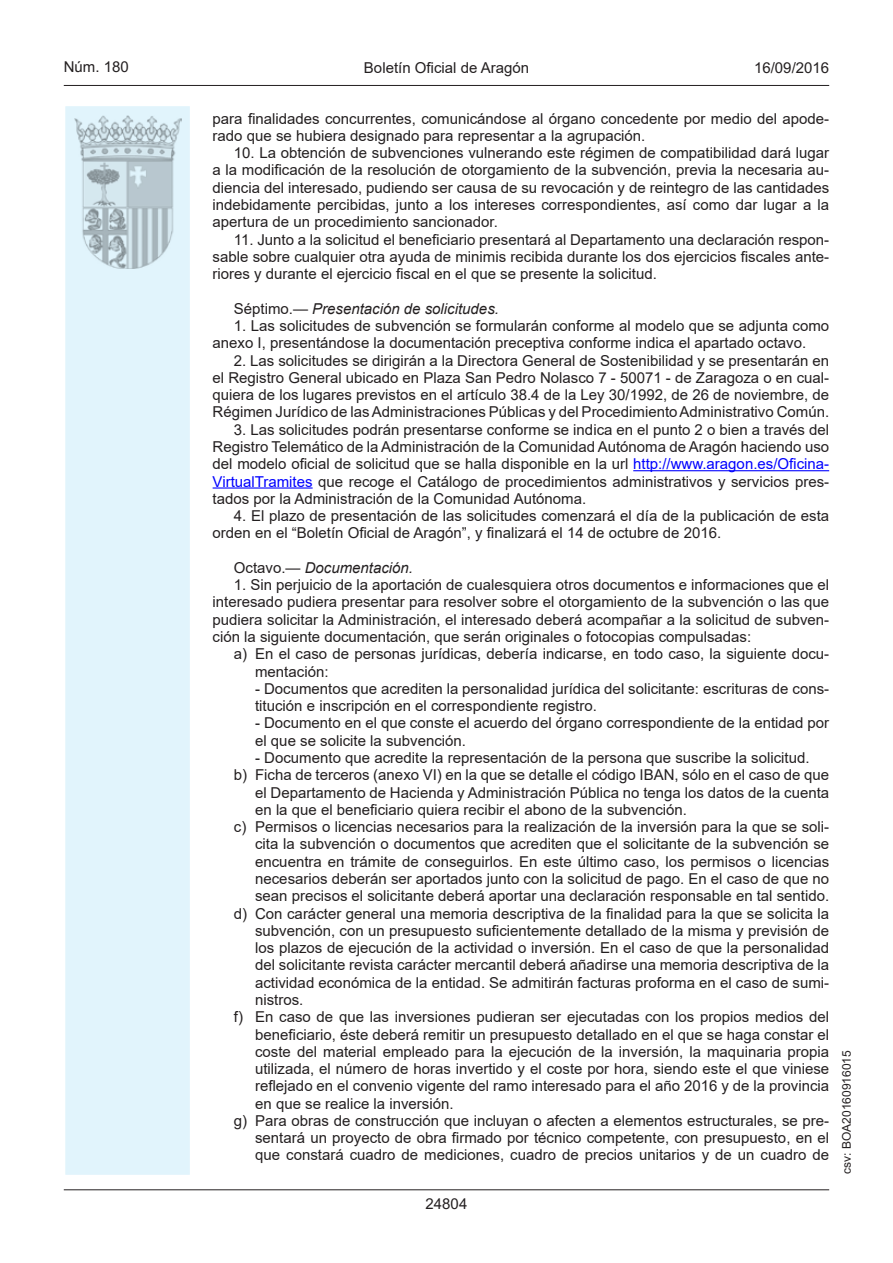
<style>
.page{position:relative;width:893px;height:1263px;background:#fff}
.page>*{position:absolute;margin:0;border:0;box-sizing:border-box;transform-origin:0 0}
.t1{font:15px/17.2px "Arial MT2";color:#231f20}
.t2{font:italic 15px "Arial";color:#231f20}
.t3{font:15px "Arial";color:#231f20}
.t4{font:12px "Arial";color:#231f20}
.s1{font-family:"Arial MT2";font-style:normal}
.s2{color:#00f}
.s3{font-family:"Arial";color:#00f}
.s4{font-family:"Arial"}
</style>
<div class="page">
<hr style="left:64px;top:85px;width:765px;height:1px;background:#231f20">
<div style="left:64px;top:105px;width:127px;height:1071px;background:#e1f4fc;border:2px solid #fff"></div>
<img style="left:75px;top:115px;width:106px;height:153px">
<hr style="left:64px;top:1189px;width:765px;height:1px;background:#231f20">
<hr style="left:633px;top:470px;width:196px;height:1px;background:#00f">
<hr style="left:213px;top:487px;width:100px;height:2px;background:#00f">
<p class="t3" style="left:64px;top:57px;width:67px">Núm. 180</p>
<p class="t1" style="left:364px;top:59px;width:167px">Boletín Oficial de Aragón</p>
<p class="t3" style="left:754px;top:57px;width:77px">16/09/2016</p>
<p class="t1" style="left:213px;top:110px;width:618px">para finalidades concurrentes, comunicándose al órgano concedente por medio del apode&shy;rado que se hubiera designado para representar a la agrupación.</p>
<p class="t1" style="left:213px;top:144px;width:618px;text-align:justify;text-indent:21px">10. La obtención de subvenciones vulnerando este régimen de compatibilidad dará lugar a la modificación de la resolución de otorgamiento de la subvención, previa la necesaria au&shy;diencia del interesado, pudiendo ser causa de su revocación y de reintegro de las cantidades indebidamente percibidas, junto a los intereses correspondientes, así como dar lugar a la apertura de un procedimiento sancionador.</p>
<p class="t1" style="left:213px;top:231px;width:618px;text-align:justify;text-indent:21px">11. Junto a la solicitud el beneficiario presentará al Departamento una declaración respon&shy;sable sobre cualquier otra ayuda de minimis recibida durante los dos ejercicios fiscales ante&shy;riores y durante el ejercicio fiscal en el que se presente la solicitud.</p>
<p class="t2" style="left:234px;top:299px;width:267px"><span class="s1">Séptimo.—</span> Presentación de solicitudes.</p>
<p class="t1" style="left:213px;top:317px;width:618px;text-indent:21px">1. Las solicitudes de subvención se formularán conforme al modelo que se adjunta como anexo I, presentándose la documentación preceptiva conforme indica el apartado octavo.</p>
<p class="t1" style="left:213px;top:351px;width:618px;text-align:justify;text-indent:21px">2. Las solicitudes se dirigirán a la Directora General de Sostenibilidad y se presentarán en el Registro General ubicado en Plaza San Pedro Nolasco 7 - 50071 - de Zaragoza o en cual&shy;quiera de los lugares previstos en el artículo 38.4 de la Ley 30/1992, de 26 de noviembre, de Régimen Jurídico de las Administraciones Públicas y del Procedimiento Administrativo Común.</p>
<p class="t1" style="left:213px;top:421px;width:618px;text-align:justify;text-indent:21px">3. Las solicitudes podrán presentarse conforme se indica en el punto 2 o bien a través del Registro Telemático de la Administración de la Comunidad Autónoma de Aragón haciendo uso del modelo oficial de solicitud que se halla disponible en la url <span class="s2">http://www.aragon.es/Oficina</span><span class="s3">-</span><span class="s2">VirtualTramites</span> que recoge el Catálogo de procedimientos administrativos y servicios pres&shy;tados por la Administración de la Comunidad Autónoma.</p>
<p class="t1" style="left:213px;top:507px;width:618px;text-indent:21px">4. El plazo de presentación de las solicitudes comenzará el día de la publicación de esta orden en el “Boletín Oficial de Aragón”, y finalizará el 14 de octubre de 2016.</p>
<p class="t2" style="left:234px;top:558px;width:181px"><span class="s1">Octavo.—</span> Documentación.</p>
<p class="t1" style="left:213px;top:576px;width:618px;text-align:justify;text-indent:21px">1. Sin perjuicio de la aportación de cualesquiera otros documentos e informaciones que el interesado pudiera presentar para resolver sobre el otorgamiento de la subvención o las que pudiera solicitar la Administración, el interesado deberá acompañar a la solicitud de subven&shy;ción la siguiente documentación, que serán originales o fotocopias compulsadas:</p>
<p class="t1" style="left:255px;top:645px;width:576px;text-indent:-21px">a) En el caso de personas jurídicas, debería indicarse, en todo caso, la siguiente docu&shy;mentación:</p>
<p class="t1" style="left:255px;top:680px;width:575px">- Documentos que acrediten la personalidad jurídica del solicitante: escrituras de cons&shy;titución e inscripción en el correspondiente registro.</p>
<p class="t1" style="left:255px;top:714px;width:575px">- Documento en el que conste el acuerdo del órgano correspondiente de la entidad por el que se solicite la subvención.</p>
<p class="t1" style="left:255px;top:749px;width:556px">- Documento que acredite la representación de la persona que suscribe la solicitud.</p>
<p class="t1" style="left:234px;top:766px;width:597px">b) Ficha de terceros (anexo VI) en la que se detalle el código IBAN, sólo en el caso de que</p>
<p class="t1" style="left:255px;top:783px;width:576px">el Departamento de Hacienda y Administración Pública no tenga los datos de la cuenta</p>
<p class="t1" style="left:255px;top:801px;width:433px">en la que el beneficiario quiera recibir el abono de la subvención.</p>
<p class="t1" style="left:234px;top:818px;width:597px">c) Permisos o licencias necesarios para la realización de la inversión para la que se soli<span class="s4">-</span></p>
<p class="t1" style="left:255px;top:835px;width:576px">cita la subvención o documentos que acrediten que el solicitante de la subvención se</p>
<p class="t1" style="left:255px;top:853px;width:575px">encuentra en trámite de conseguirlos. En este último caso, los permisos o licencias</p>
<p class="t1" style="left:255px;top:870px;width:576px">necesarios deberán ser aportados junto con la solicitud de pago. En el caso de que no</p>
<p class="t1" style="left:255px;top:887px;width:576px">sean precisos el solicitante deberá aportar una declaración responsable en tal sentido.</p>
<p class="t1" style="left:234px;top:904px;width:597px">d) Con carácter general una memoria descriptiva de la finalidad para la que se solicita la</p>
<p class="t1" style="left:255px;top:922px;width:576px">subvención, con un presupuesto suficientemente detallado de la misma y previsión de</p>
<p class="t1" style="left:255px;top:939px;width:575px">los plazos de ejecución de la actividad o inversión. En el caso de que la personalidad</p>
<p class="t1" style="left:255px;top:956px;width:576px">del solicitante revista carácter mercantil deberá añadirse una memoria descriptiva de la</p>
<p class="t1" style="left:255px;top:974px;width:576px">actividad económica de la entidad. Se admitirán facturas proforma en el caso de sumi<span class="s4">-</span></p>
<p class="t1" style="left:255px;top:991px;width:50px">nistros.</p>
<p class="t1" style="left:234px;top:1008px;width:597px">f) En caso de que las inversiones pudieran ser ejecutadas con los propios medios del</p>
<p class="t1" style="left:255px;top:1025px;width:576px">beneficiario, éste deberá remitir un presupuesto detallado en el que se haga constar el</p>
<p class="t1" style="left:255px;top:1043px;width:576px">coste del material empleado para la ejecución de la inversión, la maquinaria propia</p>
<p class="t1" style="left:255px;top:1060px;width:576px">utilizada, el número de horas invertido y el coste por hora, siendo este el que viniese</p>
<p class="t1" style="left:255px;top:1077px;width:576px">reflejado en el convenio vigente del ramo interesado para el año 2016 y de la provincia</p>
<p class="t1" style="left:255px;top:1095px;width:200px">en que se realice la inversión.</p>
<p class="t1" style="left:234px;top:1112px;width:597px">g) Para obras de construcción que incluyan o afecten a elementos estructurales, se pre<span class="s4">-</span></p>
<p class="t1" style="left:255px;top:1129px;width:576px">sentará un proyecto de obra firmado por técnico competente, con presupuesto, en el</p>
<p class="t1" style="left:255px;top:1146px;width:575px">que constará cuadro de mediciones, cuadro de precios unitarios y de un cuadro de</p>
<p class="t3" style="left:426px;top:1193px;width:43px">24804</p>
<p class="t4" style="left:838px;top:1174px;width:125px;rotate:-90deg">csv: BOA20160916015</p>
</div>
